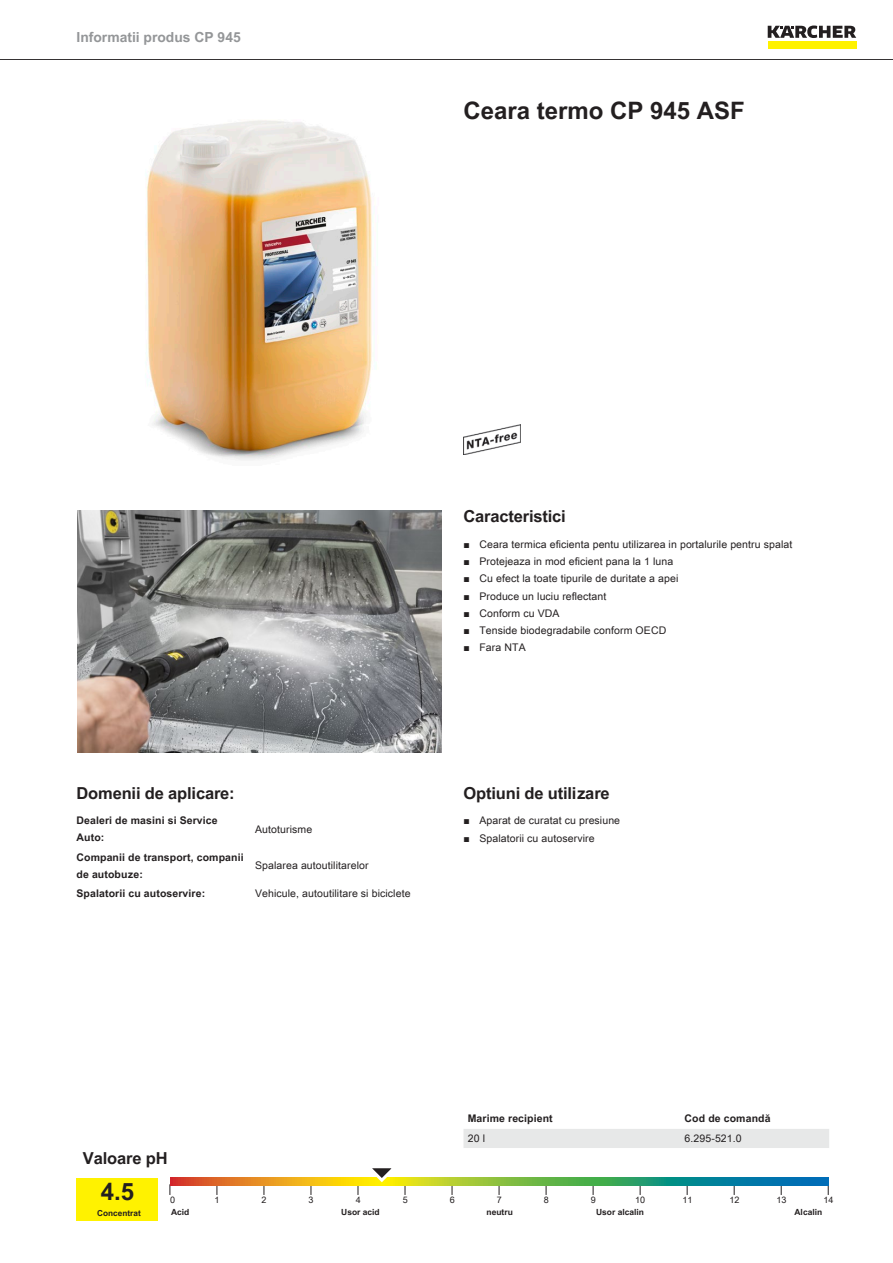
<style>
.page{position:relative;width:893px;height:1263px;background:#fff}
.page>*{position:absolute;margin:0;border:0;box-sizing:border-box;transform-origin:0 0}
.t1{font:700 24px "Arial Unicode MS";color:#231f20}
.t2{font:700 16.5px "Arial Unicode MS";letter-spacing:-.01em;color:#231f20}
.t3{font:700 13.8px "Arial Unicode MS";color:#949698}
.t4{font:10.5px "Arial Unicode MS";letter-spacing:.01em;color:#231f20}
.t5{font:700 10.5px/17.2px "Arial Unicode MS";letter-spacing:.01em;color:#231f20}
.t6{font:9px "Arial Unicode MS";color:#231f20}
.t7{font:700 8.4px "Arial Unicode MS";color:#231f20}
.t8{font:700 8.25px "Arial Unicode MS";color:#231f20}
.s1{font-family:"Arial"}
</style>
<div class="page">
<hr style="left:0;top:59px;width:893px;height:1px;background:#231f20">
<div style="left:768px;top:42px;width:88px;height:7px;background:#fff200"></div>
<svg style="left:768px;top:26px;width:88px;height:12px"></svg>
<img style="left:147px;top:120px;width:225px;height:341px">
<img style="left:463px;top:424px;width:57px;height:30px">
<img style="left:78px;top:510px;width:363px;height:243px">
<div style="left:77px;top:1178px;width:81px;height:42px;background:#fff200"></div>
<svg style="left:170px;top:1178px;width:658px;height:8px;background:#799c51"></svg>
<svg style="left:358px;top:1168px;width:48px;height:27px"></svg>
<div style="left:463px;top:1129px;width:366px;height:19px;background:#e7e8e8"></div>
<h3 class="t3" style="left:77px;top:27px;width:166px">Informatii produs CP 945</h3>
<h1 class="t1" style="left:463px;top:93px;width:283px">Ceara termo CP 945 ASF</h1>
<h2 class="t2" style="left:77px;top:780px;width:160px">Domenii de aplicare:</h2>
<p class="t5" style="left:77px;top:812px;width:143px">Dealeri de masini si Service<br>Auto:</p>
<p class="t4" style="left:255px;top:821px;width:59px">Autoturisme</p>
<p class="t5" style="left:77px;top:848px;width:169px">Companii de transport, companii de autobuze:</p>
<p class="t4" style="left:255px;top:858px;width:115px">Spalarea autoutilitarelor</p>
<p class="t5" style="left:77px;top:885px;width:130px">Spalatorii cu autoservire:</p>
<p class="t4" style="left:255px;top:886px;width:157px">Vehicule, autoutilitare si biciclete</p>
<h2 class="t2" style="left:463px;top:504px;width:104px">Caracteristici</h2>
<p class="t4" style="left:463px;top:536px;width:330px"><span class="s1">■</span> Ceara termica eficienta pentu utilizarea in portalurile pentru spalat</p>
<p class="t4" style="left:463px;top:554px;width:211px"><span class="s1">■</span> Protejeaza in mod eficient pana la 1 luna</p>
<p class="t4" style="left:463px;top:571px;width:216px"><span class="s1">■</span> Cu efect la toate tipurile de duritate a apei</p>
<p class="t4" style="left:463px;top:588px;width:144px"><span class="s1">■</span> Produce un luciu reflectant</p>
<p class="t4" style="left:463px;top:605px;width:98px"><span class="s1">■</span> Conform cu VDA</p>
<p class="t4" style="left:463px;top:623px;width:204px"><span class="s1">■</span> Tenside biodegradabile conform OECD</p>
<p class="t4" style="left:463px;top:640px;width:64px"><span class="s1">■</span> Fara NTA</p>
<h2 class="t2" style="left:463px;top:780px;width:148px">Optiuni de utilizare</h2>
<p class="t4" style="left:463px;top:813px;width:158px"><span class="s1">■</span> Aparat de curatat cu presiune</p>
<p class="t4" style="left:463px;top:830px;width:133px"><span class="s1">■</span> Spalatorii cu autoservire</p>
<p class="t5" style="left:468px;top:1110px;width:87px">Marime recipient</p>
<p class="t5" style="left:685px;top:1110px;width:87px">Cod de comandă</p>
<p class="t4" style="left:468px;top:1130px;width:19px">20 l</p>
<p class="t4" style="left:685px;top:1130px;width:59px">6.295-521.0</p>
<h2 class="t2" style="left:83px;top:1146px;width:86px">Valoare pH</h2>
<h1 class="t1" style="left:101px;top:1174px;width:35px">4.5</h1>
<p class="t6" style="left:170px;top:1193px;width:7px">0</p>
<p class="t6" style="left:215px;top:1193px;width:7px">1</p>
<p class="t6" style="left:262px;top:1193px;width:7px">2</p>
<p class="t6" style="left:309px;top:1193px;width:7px">3</p>
<p class="t6" style="left:356px;top:1193px;width:7px">4</p>
<p class="t6" style="left:403px;top:1193px;width:7px">5</p>
<p class="t6" style="left:450px;top:1193px;width:7px">6</p>
<p class="t6" style="left:497px;top:1193px;width:7px">7</p>
<p class="t6" style="left:544px;top:1193px;width:7px">8</p>
<p class="t6" style="left:591px;top:1193px;width:7px">9</p>
<p class="t6" style="left:635px;top:1193px;width:12px">10</p>
<p class="t6" style="left:682px;top:1193px;width:12px">11</p>
<p class="t6" style="left:729px;top:1193px;width:12px">12</p>
<p class="t6" style="left:776px;top:1193px;width:12px">13</p>
<p class="t6" style="left:823px;top:1193px;width:12px">14</p>
<p class="t8" style="left:97px;top:1207px;width:45px">Concentrat</p>
<p class="t7" style="left:171px;top:1206px;width:20px">Acid</p>
<p class="t7" style="left:341px;top:1206px;width:40px">Usor acid</p>
<p class="t7" style="left:487px;top:1206px;width:28px">neutru</p>
<p class="t7" style="left:596px;top:1206px;width:49px">Usor alcalin</p>
<p class="t7" style="left:794px;top:1206px;width:29px">Alcalin</p>
</div>
